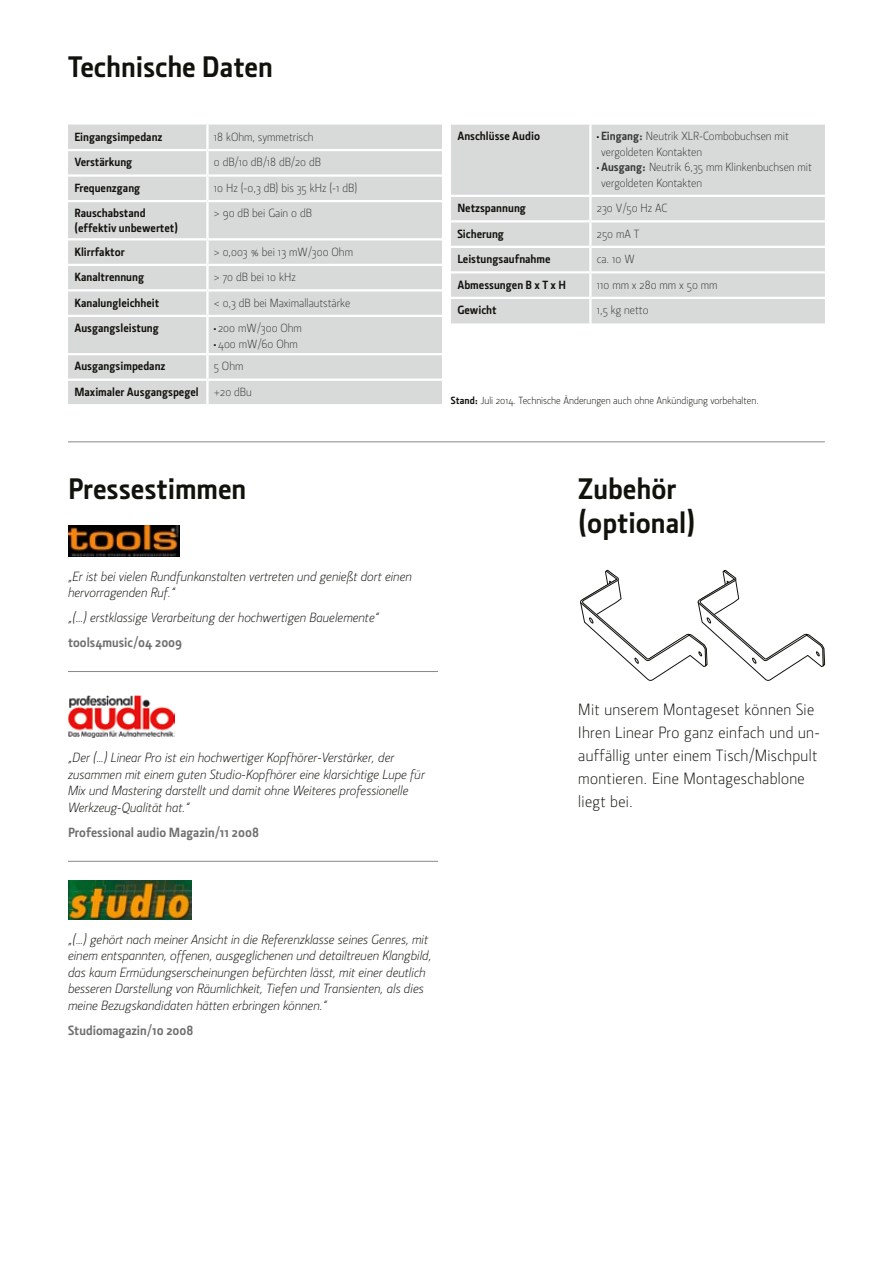
<style>
.page{position:relative;width:893px;height:1263px;background:#fff}
.page>*{position:absolute;margin:0;border:0;box-sizing:border-box;transform-origin:0 0}
.t1{font:700 30px/34.2px "Section";color:#12120d}
.t2{font:300 16.5px/22.8px "Section";letter-spacing:.02em;color:#12120d}
.t3{font:italic 300 13.5px/16.5px "Section";color:#12120d}
.t4{font:700 13.5px "Section";color:#6f7070}
.t5{font:300 12px/15.8px "Section";color:#383937}
.t6{font:700 12px/14.4px "Section";color:#12120d}
.t7{font:300 10.5px "Section";color:#12120d}
.t8{font:300 3.6px "Section";color:#12120d}
.s1{font-weight:700}
</style>
<div class="page">
<div style="left:68px;top:125px;width:374px;height:279px;background:#d8dada"></div>
<hr style="left:206px;top:125px;width:3px;height:24px;background:#fff">
<hr style="left:68px;top:149px;width:139px;height:2px;background:#fff">
<hr style="left:207px;top:149px;width:235px;height:2px;background:#fff">
<hr style="left:206px;top:151px;width:3px;height:23px;background:#fff">
<hr style="left:68px;top:174px;width:139px;height:3px;background:#fff">
<hr style="left:207px;top:174px;width:235px;height:3px;background:#fff">
<hr style="left:206px;top:177px;width:3px;height:23px;background:#fff">
<hr style="left:68px;top:200px;width:139px;height:2px;background:#fff">
<hr style="left:207px;top:200px;width:235px;height:2px;background:#fff">
<hr style="left:206px;top:202px;width:3px;height:36px;background:#fff">
<hr style="left:68px;top:238px;width:139px;height:2px;background:#fff">
<hr style="left:207px;top:238px;width:235px;height:2px;background:#fff">
<hr style="left:206px;top:240px;width:3px;height:24px;background:#fff">
<hr style="left:68px;top:264px;width:139px;height:2px;background:#fff">
<hr style="left:207px;top:264px;width:235px;height:2px;background:#fff">
<hr style="left:206px;top:266px;width:3px;height:23px;background:#fff">
<hr style="left:68px;top:289px;width:139px;height:2px;background:#fff">
<hr style="left:207px;top:289px;width:235px;height:2px;background:#fff">
<hr style="left:206px;top:291px;width:3px;height:24px;background:#fff">
<hr style="left:68px;top:315px;width:139px;height:2px;background:#fff">
<hr style="left:207px;top:315px;width:235px;height:2px;background:#fff">
<hr style="left:206px;top:317px;width:3px;height:36px;background:#fff">
<hr style="left:68px;top:353px;width:139px;height:2px;background:#fff">
<hr style="left:207px;top:353px;width:235px;height:2px;background:#fff">
<hr style="left:206px;top:355px;width:3px;height:24px;background:#fff">
<hr style="left:68px;top:379px;width:139px;height:2px;background:#fff">
<hr style="left:207px;top:379px;width:235px;height:2px;background:#fff">
<hr style="left:206px;top:381px;width:3px;height:23px;background:#fff">
<div style="left:451px;top:125px;width:374px;height:198px;background:#d8dada"></div>
<hr style="left:589px;top:125px;width:3px;height:70px;background:#fff">
<hr style="left:451px;top:195px;width:139px;height:2px;background:#fff">
<hr style="left:590px;top:195px;width:235px;height:2px;background:#fff">
<hr style="left:589px;top:197px;width:3px;height:23px;background:#fff">
<hr style="left:451px;top:220px;width:139px;height:2px;background:#fff">
<hr style="left:590px;top:220px;width:235px;height:2px;background:#fff">
<hr style="left:589px;top:222px;width:3px;height:24px;background:#fff">
<hr style="left:451px;top:246px;width:139px;height:2px;background:#fff">
<hr style="left:590px;top:246px;width:235px;height:2px;background:#fff">
<hr style="left:589px;top:248px;width:3px;height:23px;background:#fff">
<hr style="left:451px;top:271px;width:139px;height:2px;background:#fff">
<hr style="left:590px;top:271px;width:235px;height:2px;background:#fff">
<hr style="left:589px;top:273px;width:3px;height:24px;background:#fff">
<hr style="left:451px;top:297px;width:139px;height:2px;background:#fff">
<hr style="left:590px;top:297px;width:235px;height:2px;background:#fff">
<hr style="left:589px;top:299px;width:3px;height:24px;background:#fff">
<hr style="left:68px;top:442px;width:757px;height:1px;background:#878988">
<img style="left:68px;top:526px;width:111px;height:30px">
<hr style="left:68px;top:671px;width:370px;height:1px;background:#878988">
<img style="left:68px;top:695px;width:106px;height:43px">
<hr style="left:68px;top:861px;width:370px;height:1px;background:#878988">
<img style="left:68px;top:881px;width:123px;height:38px">
<svg style="left:580px;top:569px;width:245px;height:112px"></svg>
<h1 class="t1" style="left:68px;top:50px;width:206px">Technische Daten</h1>
<p class="t6" style="left:74px;top:130px;width:90px">Eingangsimpedanz</p>
<p class="t5" style="left:214px;top:129px;width:101px">18 kOhm, symmetrisch</p>
<p class="t6" style="left:74px;top:155px;width:59px">Verstärkung</p>
<p class="t5" style="left:214px;top:154px;width:109px">0 dB/10 dB/18 dB/20 dB</p>
<p class="t6" style="left:74px;top:181px;width:67px">Frequenzgang</p>
<p class="t5" style="left:214px;top:180px;width:145px">10 Hz (-0,3 dB) bis 35 kHz (-1 dB)</p>
<p class="t6" style="left:74px;top:206px;width:105px">Rauschabstand (effektiv unbewertet)</p>
<p class="t5" style="left:214px;top:205px;width:100px">&gt; 90 dB bei Gain 0 dB</p>
<p class="t6" style="left:74px;top:244px;width:52px">Klirrfaktor</p>
<p class="t5" style="left:214px;top:244px;width:141px">&gt; 0,003 % bei 13 mW/300 Ohm</p>
<p class="t6" style="left:74px;top:270px;width:71px">Kanaltrennung</p>
<p class="t5" style="left:214px;top:269px;width:83px">&gt; 70 dB bei 10 kHz</p>
<p class="t6" style="left:74px;top:295px;width:87px">Kanalungleichheit</p>
<p class="t5" style="left:214px;top:295px;width:138px">&lt; 0,3 dB bei Maximallautstärke</p>
<p class="t6" style="left:74px;top:321px;width:86px">Ausgangsleistung</p>
<p class="t8" style="left:214px;top:327px;width:4px">≠</p>
<p class="t5" style="left:218px;top:320px;width:85px">200 mW/300 Ohm</p>
<p class="t8" style="left:214px;top:342px;width:4px">≠</p>
<p class="t5" style="left:218px;top:336px;width:81px">400 mW/60 Ohm</p>
<p class="t6" style="left:74px;top:359px;width:93px">Ausgangsimpedanz</p>
<p class="t5" style="left:214px;top:358px;width:31px">5 Ohm</p>
<p class="t6" style="left:74px;top:385px;width:126px">Maximaler Ausgangspegel</p>
<p class="t5" style="left:214px;top:384px;width:39px">+20 dBu</p>
<p class="t6" style="left:457px;top:129px;width:84px">Anschlüsse Audio</p>
<p class="t8" style="left:597px;top:134px;width:4px">≠</p>
<p class="t5" style="left:601px;top:128px;width:189px"><span class="s1">Eingang:</span> Neutrik XLR-Combobuchsen mit vergoldeten Kontakten</p>
<p class="t8" style="left:597px;top:166px;width:4px">≠</p>
<p class="t5" style="left:601px;top:159px;width:212px"><span class="s1">Ausgang:</span> Neutrik 6,35 mm Klinkenbuchsen mit vergoldeten Kontakten</p>
<p class="t6" style="left:457px;top:201px;width:70px">Netzspannung</p>
<p class="t5" style="left:597px;top:200px;width:72px">230 V/50 Hz AC</p>
<p class="t6" style="left:457px;top:226px;width:48px">Sicherung</p>
<p class="t5" style="left:597px;top:226px;width:44px">250 mA T</p>
<p class="t6" style="left:457px;top:252px;width:95px">Leistungsaufnahme</p>
<p class="t5" style="left:597px;top:251px;width:39px">ca. 10 W</p>
<p class="t6" style="left:457px;top:277px;width:110px">Abmessungen B x T x H</p>
<p class="t5" style="left:597px;top:277px;width:122px">110 mm x 280 mm x 50 mm</p>
<p class="t6" style="left:457px;top:303px;width:41px">Gewicht</p>
<p class="t5" style="left:597px;top:302px;width:53px">1,5 kg netto</p>
<p class="t7" style="left:451px;top:395px;width:309px"><span class="s1">Stand:</span> Juli 2014. Technische Änderungen auch ohne Ankündigung vorbehalten.</p>
<h1 class="t1" style="left:68px;top:471px;width:180px">Pressestimmen</h1>
<h1 class="t1" style="left:578px;top:471px;width:118px">Zubehör (optional)</h1>
<p class="t3" style="left:68px;top:568px;width:345px">„Er ist bei vielen Rundfunkanstalten vertreten und genießt dort einen hervorragenden Ruf.“</p>
<p class="t3" style="left:68px;top:609px;width:313px">„(…) erstklassige Verarbeitung der hochwertigen Bauelemente“</p>
<p class="t4" style="left:68px;top:634px;width:116px">tools4music/04 2009</p>
<p class="t3" style="left:68px;top:750px;width:358px">„Der (…) Linear Pro ist ein hochwertiger Kopfhörer-Verstärker, der zusammen mit einem guten Studio-Kopfhörer eine klarsichtige Lupe für Mix und Mastering darstellt und damit ohne Weiteres professionelle Werkzeug-Qualität hat.“</p>
<p class="t4" style="left:68px;top:824px;width:192px">Professional audio Magazin/11 2008</p>
<p class="t3" style="left:68px;top:931px;width:365px">„(…) gehört nach meiner Ansicht in die Referenzklasse seines Genres, mit einem entspannten, offenen, ausgeglichenen und detailtreuen Klangbild, das kaum Ermüdungserscheinungen befürchten lässt, mit einer deutlich besseren Darstellung von Räumlichkeit, Tiefen und Transienten, als dies meine Bezugskandidaten hätten erbringen können.“</p>
<p class="t4" style="left:68px;top:1022px;width:127px">Studiomagazin/10 2008</p>
<p class="t2" style="left:578px;top:698px;width:243px">Mit unserem Montageset können Sie<br>Ihren Linear Pro ganz einfach und un&shy;auffällig unter einem Tisch/Mischpult montieren. Eine Montageschablone liegt bei.</p>
</div>
